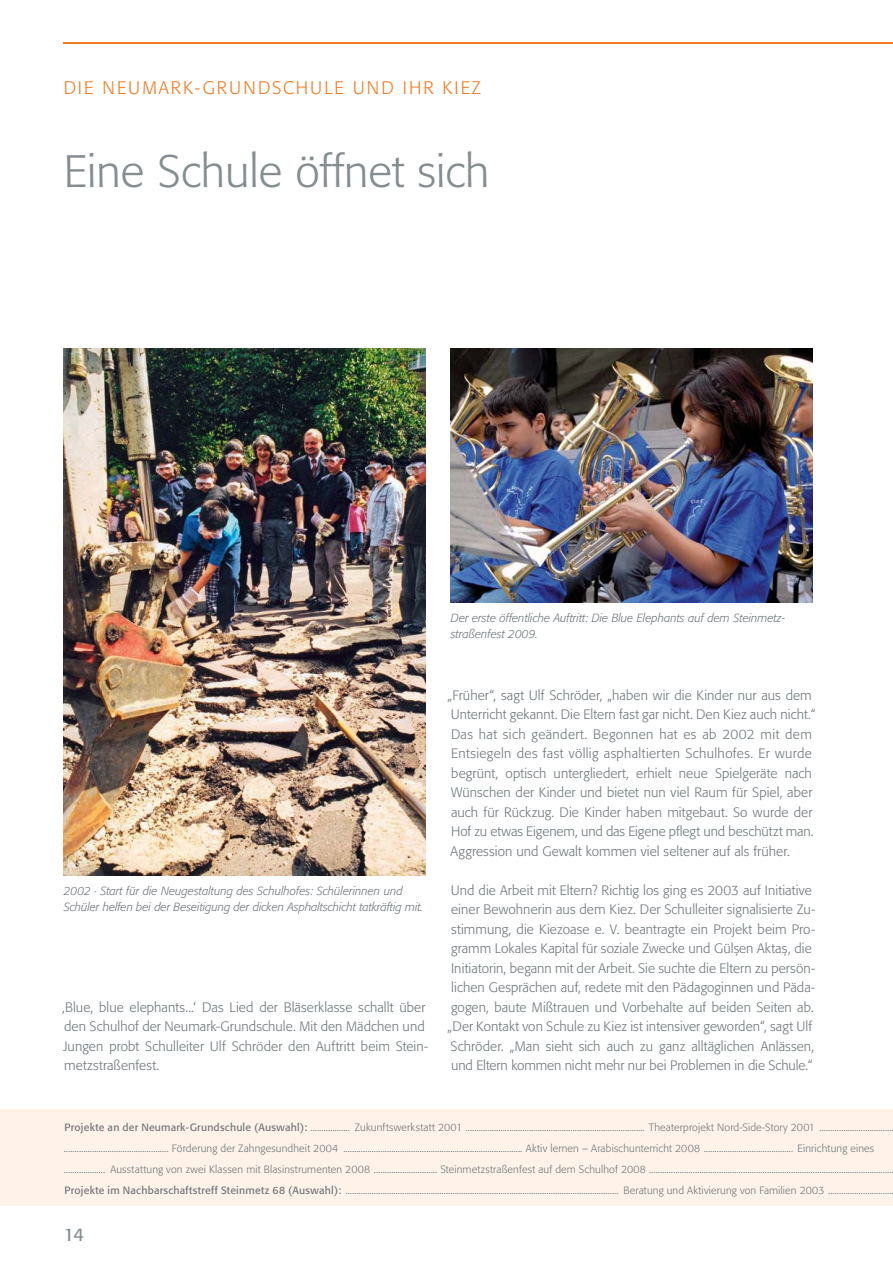
<style>
.page{position:relative;width:893px;height:1263px;background:#fff}
.page>*{position:absolute;margin:0;border:0;box-sizing:border-box;transform-origin:0 0}
.t1{font:300 45px "Formata";color:#858d91}
.t2{font:300 18px "Formata";letter-spacing:.12em;color:#f47920}
.t3{font:18px "Formata";color:#858d91}
.t4{font:300 13.5px/19.5px "Formata";letter-spacing:.005em;color:#6e767a}
.t5{font:italic 300 11.7px/16.5px "Formata";color:#6e767a}
.t6{font:300 10.5px/21px "Formata";letter-spacing:.015em;color:#6e767a}
.s1{font-weight:400}
</style>
<div class="page">
<hr style="left:64px;top:43px;width:829px;height:1px;background:#f47920">
<div style="left:0;top:1109px;width:893px;height:97px;background:#fff2e8"></div>
<img style="left:451px;top:349px;width:361px;height:253px">
<img style="left:64px;top:349px;width:361px;height:526px">
<h2 class="t2" style="left:64px;top:80px;width:419px">DIE NEUMARK-GRUNDSCHULE UND IHR KIEZ</h2>
<h1 class="t1" style="left:64px;top:151px;width:427px">Eine Schule öffnet sich</h1>
<p class="t5" style="left:451px;top:610px;width:336px">Der erste öffentliche Auftritt: Die Blue Elephants auf dem Steinmetz&shy;straßenfest 2009.</p>
<p class="t5" style="left:64px;top:883px;width:361px">2002 · Start für die Neugestaltung des Schulhofes: Schülerinnen und<br>Schüler helfen bei der Beseitigung der dicken Asphaltschicht tatkräftig mit.</p>
<p class="t4" style="left:62px;top:998px;width:367px">‚Blue, blue elephants...‘ Das Lied der Bläserklasse schallt über den Schulhof der Neumark-Grundschule. Mit den Mädchen und Jungen probt Schulleiter Ulf Schröder den Auftritt beim Stein&shy;metzstraßenfest.</p>
<p class="t4" style="left:448px;top:686px;width:369px">„Früher“, sagt Ulf Schröder, „haben wir die Kinder nur aus dem Unterricht gekannt. Die Eltern fast gar nicht. Den Kiez auch nicht.“ Das hat sich geändert. Begonnen hat es ab 2002 mit dem Entsiegeln des fast völlig asphaltierten Schulhofes. Er wurde begrünt, optisch untergliedert, erhielt neue Spielgeräte nach Wünschen der Kinder und bietet nun viel Raum für Spiel, aber auch für Rückzug. Die Kinder haben mitgebaut. So wurde der Hof zu etwas Eigenem, und das Eigene pflegt und beschützt man.<br>Aggression und Gewalt kommen viel seltener auf als früher.</p>
<p class="t4" style="left:448px;top:881px;width:369px">Und die Arbeit mit Eltern? Richtig los ging es 2003 auf Initiative einer Bewohnerin aus dem Kiez. Der Schulleiter signalisierte Zu&shy;stimmung, die Kiezoase e. V. beantragte ein Projekt beim Pro&shy;gramm Lokales Kapital für soziale Zwecke und Güls¸en Aktas¸, die Initiatorin, begann mit der Arbeit. Sie suchte die Eltern zu persön&shy;lichen Gesprächen auf, redete mit den Pädagoginnen und Pä da&shy;gogen, baute Mißtrauen und Vorbehalte auf beiden Seiten ab. „Der Kontakt von Schule zu Kiez ist intensiver geworden“, sagt Ulf Schröder. „Man sieht sich auch zu ganz alltäglichen Anlässen, und Eltern kommen nicht mehr nur bei Problemen in die Schule.“</p>
<p class="t6" style="left:64px;top:1117px;width:831px"><span class="s1">Projekte an der Neumark-Grundschule (Auswahl):</span> .................. Zukunftswerkstatt 2001 .................................................................................. Theaterprojekt Nord-Side-Story 2001 .................................. ................................................ Förderung der Zahngesundheit 2004 .................................................................................. Aktiv lernen – Arabischunterricht 2008 ......................................... Einrichtung eines ................... Ausstattung von zwei Klassen mit Blasinstrumenten 2008 ............................. Steinmetzstraßenfest auf dem Schulhof 2008 ................................................................................................................<br><span class="s1">Projekte im Nachbarschaftstreff Steinmetz 68 (Auswahl):</span> ............................................................................................................................. Beratung und Aktivierung von Familien 2003 ..............................</p>
<h2 class="t3" style="left:64px;top:1227px;width:22px">14</h2>
</div>
